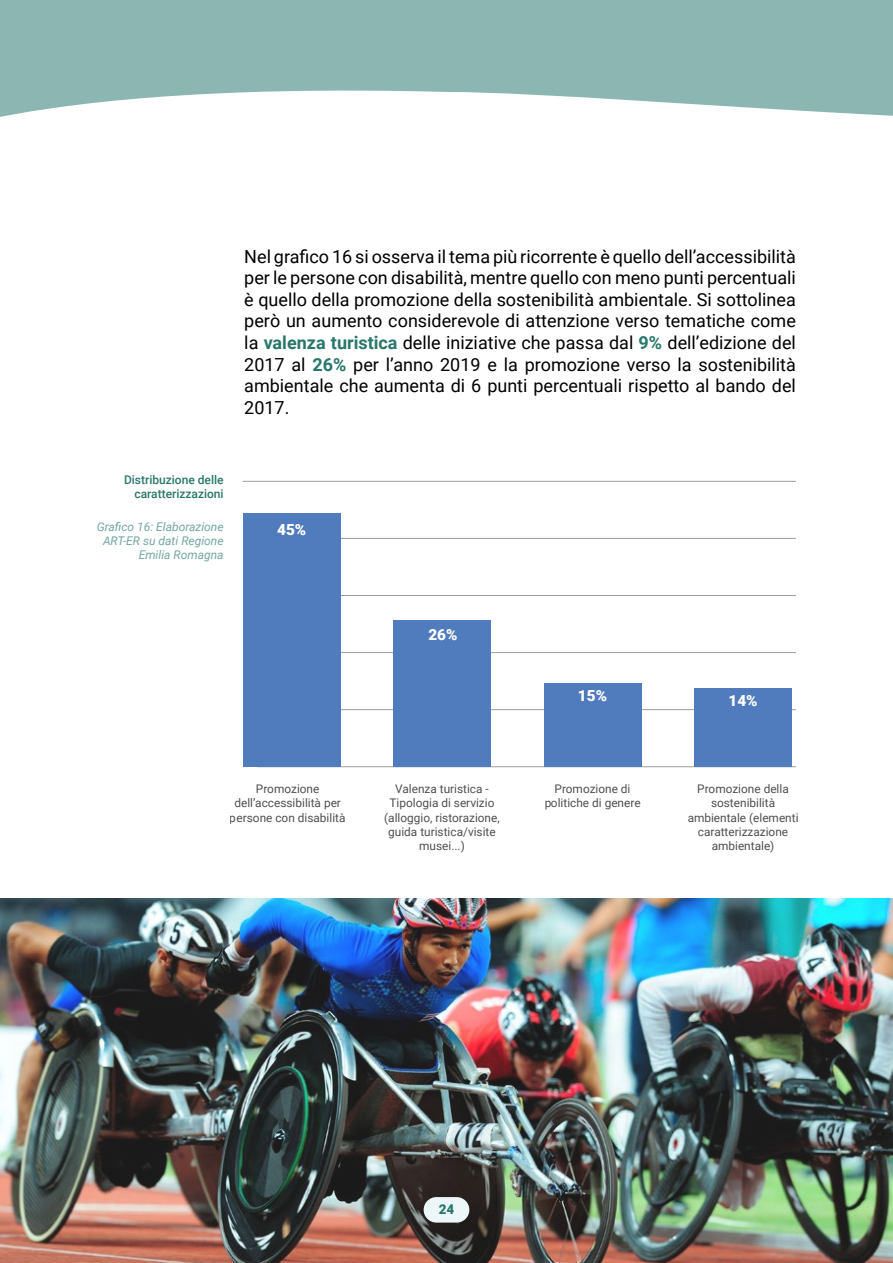
<style>
.page{position:relative;width:893px;height:1263px;background:#fff}
.page>*{position:absolute;margin:0;border:0;box-sizing:border-box;transform-origin:0 0}
.t1{font:18px/21.6px "Roboto";color:#000;text-align:justify}
.t2{font:900 15.3px "Roboto";color:#fff}
.t3{font:900 13.5px "Roboto";color:#29776b}
.t4{font:italic 12px/14.4px "Roboto";color:#72a7a0;text-align:right}
.t5{font:500 12px/14.4px "Roboto";color:#29776b;text-align:right}
.t6{font:11.85px/14.2px "Roboto";color:#000;text-align:center}
.s1{font-weight:700;color:#29776b}
</style>
<div class="page">
<svg style="left:0;top:0;width:893px;height:117px;fill:#8bb6b1"></svg>
<hr style="left:243px;top:481px;width:553px;height:1px;background:#9d9d9c">
<hr style="left:246px;top:538px;width:550px;height:1px;background:#9d9d9c">
<hr style="left:253px;top:595px;width:543px;height:1px;background:#9d9d9c">
<hr style="left:253px;top:652px;width:543px;height:1px;background:#9d9d9c">
<hr style="left:259px;top:709px;width:537px;height:1px;background:#9d9d9c">
<hr style="left:257px;top:766px;width:539px;height:1px;background:#9d9d9c">
<div style="left:243px;top:513px;width:97px;height:254px;background:#507cbe"></div>
<div style="left:393px;top:620px;width:98px;height:147px;background:#507cbe"></div>
<div style="left:544px;top:683px;width:97px;height:84px;background:#507cbe"></div>
<div style="left:694px;top:688px;width:98px;height:79px;background:#507cbe"></div>
<img style="left:0;top:898px;width:893px;height:365px">
<div style="left:424px;top:1197px;width:45px;height:25px;background:#edf7f9;border-radius:13px"></div>
<p class="t1" style="left:244px;top:245px;width:553px">Nel grafico 16 si osserva il tema più ricorrente è quello dell’accessibilità per le persone con disabilità, mentre quello con meno punti percentuali è quello della promozione della sostenibilità ambientale. Si sottolinea però un aumento considerevole di attenzione verso tematiche come la <span class="s1">valenza turistica</span> delle iniziative che passa dal <span class="s1">9%</span> dell’edizione del 2017 al <span class="s1">26%</span> per l’anno 2019 e la promozione verso la sostenibilità ambientale che aumenta di 6 punti percentuali rispetto al bando del 2017.</p>
<p class="t5" style="left:124px;top:472px;width:101px">Distribuzione delle caratterizzazioni</p>
<p class="t4" style="left:97px;top:519px;width:128px">Grafico 16: Elaborazione<br>ART-ER su dati Regione<br>Emilia Romagna</p>
<p class="t2" style="left:277px;top:519px;width:31px">45%</p>
<p class="t2" style="left:428px;top:623px;width:31px">26%</p>
<p class="t2" style="left:578px;top:684px;width:31px">15%</p>
<p class="t2" style="left:728px;top:689px;width:31px">14%</p>
<p class="t6" style="left:230px;top:781px;width:117px">Promozione dell’accessibilità per persone con disabilità</p>
<p class="t6" style="left:544px;top:781px;width:98px">Promozione di politiche di genere</p>
<p class="t6" style="left:688px;top:781px;width:113px">Promozione della sostenibilità ambientale (elementi caratterizzazione ambientale)</p>
<p class="t6" style="left:384px;top:781px;width:117px">Valenza turistica -<br>Tipologia di servizio (alloggio, ristorazione, guida turistica/visite musei...)</p>
<p class="t3" style="left:439px;top:1199px;width:17px">24</p>
</div>
